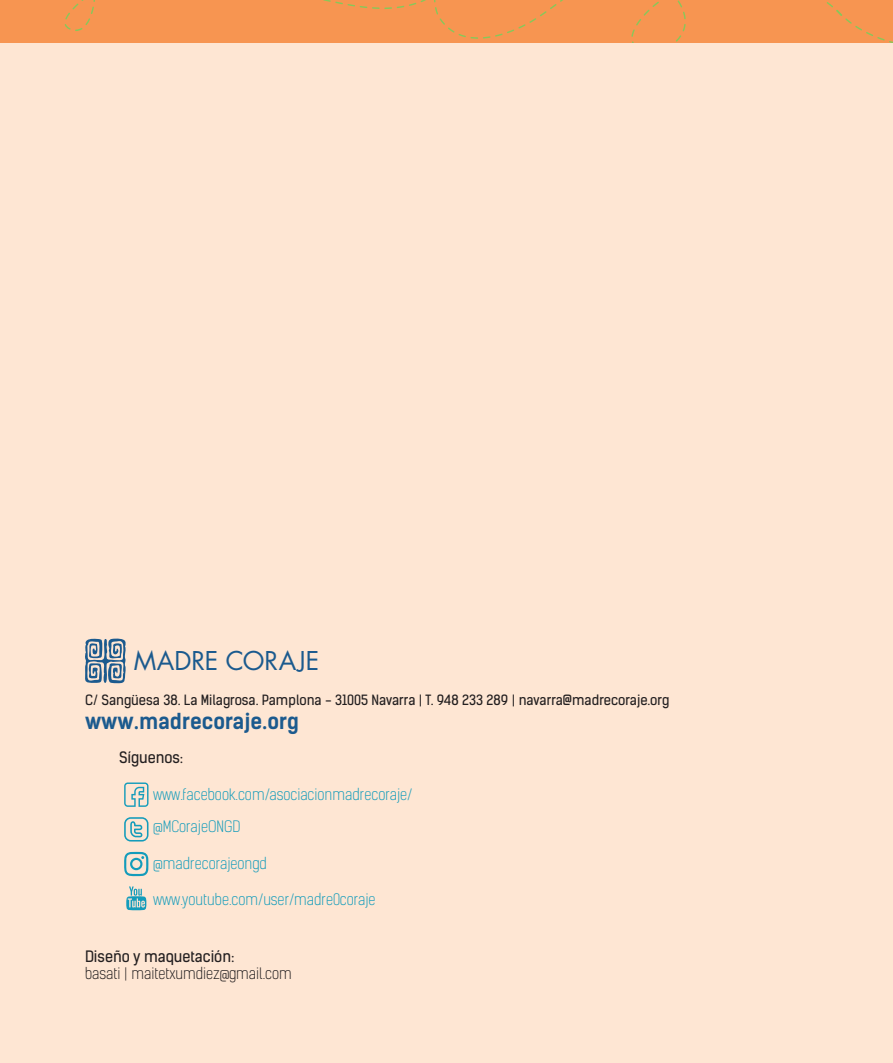
<style>
.page{position:relative;width:893px;height:1063px;background:#fff}
.page>*{position:absolute;margin:0;border:0;box-sizing:border-box;transform-origin:0 0}
.t1{font:25.2px "Futura Std";color:#1b5a8e}
.t2{font:700 21px "Kelson Sans";color:#1b5a8e}
.t3{font:300 15px/32.2px "Kelson Sans";color:#149cbb}
.t4{font:300 15px/17.2px "Kelson Sans";color:#231f20}
.t5{font:15px "Kelson Sans";color:#231f20}
.t6{font:13.5px "Kelson Sans";color:#231f20}
.s1{font-family:"Minion Pro"}
.s2{font-weight:400}
.s3{font-family:"Minion Pro";font-weight:400}
</style>
<div class="page">
<div style="left:0;top:43px;width:893px;height:1020px;background:#fee6d3"></div>
<div style="left:0;top:0;width:893px;height:43px;background:#f79551"></div>
<svg style="left:124px;top:852px;width:24px;height:24px"></svg>
<svg style="left:124px;top:817px;width:24px;height:25px"></svg>
<svg style="left:124px;top:783px;width:24px;height:24px"></svg>
<svg style="left:85px;top:638px;width:41px;height:45px"></svg>
<svg style="left:126px;top:886px;width:20px;height:24px"></svg>
<h1 class="t1" style="left:134px;top:644px;width:187px">MADRE CORAJE</h1>
<p class="t6" style="left:85px;top:691px;width:586px">C/ Sangüesa 38. La Milagrosa. Pamplona - 31005 Navarra | T. 948 233 289 | navarra@madrecoraje.org</p>
<h2 class="t2" style="left:85px;top:708px;width:215px">www<span class="s1">.</span>madrecoraje<span class="s1">.</span>org</h2>
<p class="t5" style="left:119px;top:748px;width:66px">Síguenos<span class="s1">:</span></p>
<p class="t3" style="left:153px;top:778px;width:261px">www.facebook.com/asociacionmadrecoraje/ @MCorajeONGD</p>
<p class="t3" style="left:153px;top:847px;width:115px">@madrecorajeongd</p>
<p class="t3" style="left:153px;top:884px;width:224px">www.youtube.com/user/madre0coraje</p>
<p class="t4" style="left:85px;top:947px;width:208px"><span class="s2">Diseño y maquetación</span><span class="s3">:<br></span>basati | maitetxumdiez@gmail.com</p>
</div>
